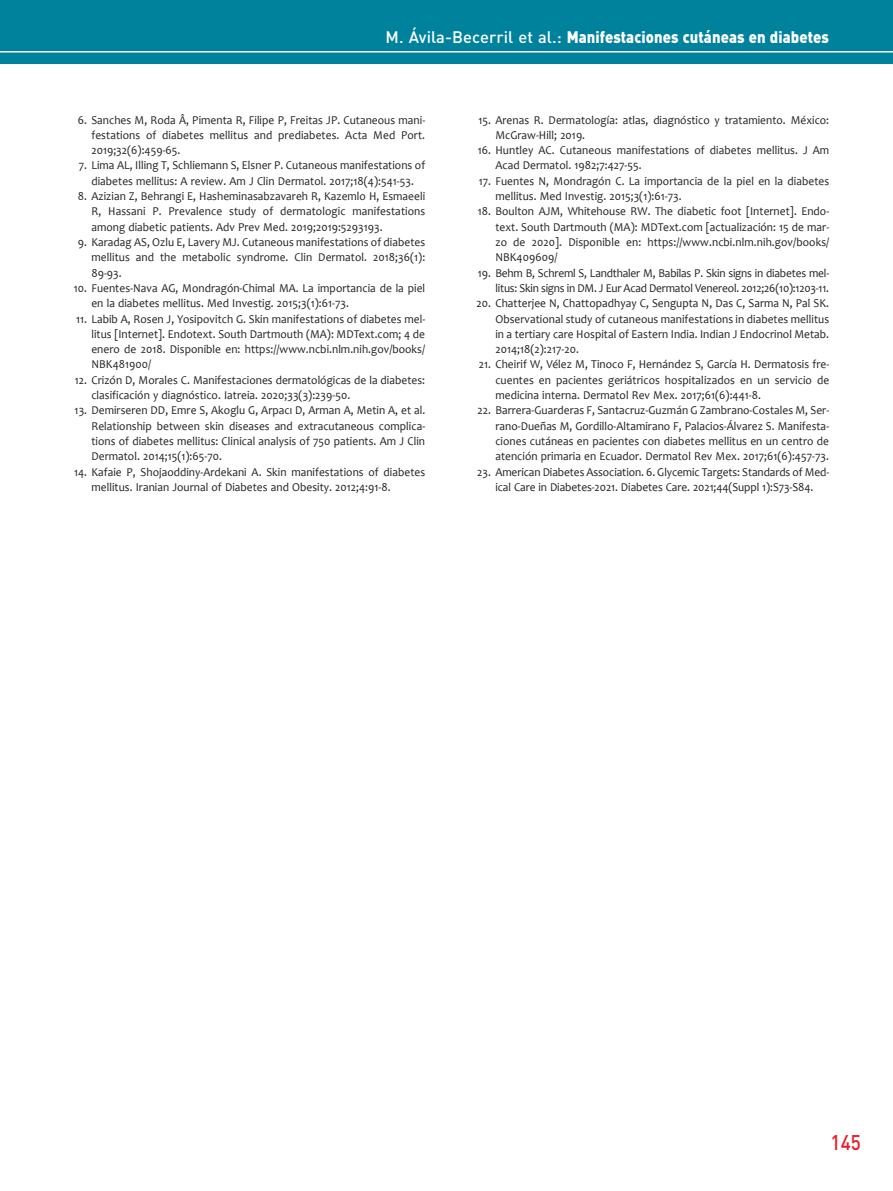
<style>
.page{position:relative;width:893px;height:1191px;background:#fff}
.page>*{position:absolute;margin:0;border:0;box-sizing:border-box;transform-origin:0 0}
.t1{font:500 21px "DIN";color:#eb1c29;scale:.9 1}
.t2{font:900 16.5px "DIN";letter-spacing:.005em;color:#fff;scale:.9 1}
.t3{font:12px/15.3px "Candara";letter-spacing:.005em;color:#231f20;text-align:justify;scale:.95 1}
.t4{font:12px/15.3px "Candara";letter-spacing:-.015em;color:#231f20;text-align:right;scale:.95 1}
.s1{font-weight:500}
</style>
<div class="page">
<div style="left:0;top:0;width:893px;height:64px;background:#00829d"></div>
<hr style="left:0;top:51px;width:893px;height:2px;background:#fff">
<h2 class="t2" style="left:386px;top:26px;width:494px"><span class="s1">M. Ávila-Becerril et al.:</span> Manifestaciones cutáneas en diabetes</h2>
<p class="t3" style="left:91px;top:112px;width:353px;text-indent:-14px">6. Sanches M, Roda Â, Pimenta R, Filipe P, Freitas JP. Cutaneous mani&shy;festations of diabetes mellitus and prediabetes. Acta Med Port.<br>2019;32(6):459-65.</p>
<p class="t3" style="left:79px;top:158px;width:366px;text-align:center">7. Lima AL, Illing T, Schliemann S, Elsner P. Cutaneous manifestations of diabetes mellitus: A review. Am J Clin Dermatol. 2017;18(4):541-53.</p>
<p class="t3" style="left:91px;top:188px;width:353px;text-indent:-13px">8. Azizian Z, Behrangi E, Hasheminasabzavareh R, Kazemlo H, Esmaeeli R, Hassani P. Prevalence study of dermatologic manifestations among diabetic patients. Adv Prev Med. 2019;2019:5293193.</p>
<p class="t3" style="left:91px;top:234px;width:353px;text-indent:-13px">9. Karadag AS, Ozlu E, Lavery MJ. Cutaneous manifestations of diabetes mellitus and the metabolic syndrome. Clin Dermatol. 2018;36(1):<br>89-93.</p>
<p class="t3" style="left:91px;top:280px;width:353px;text-indent:-18px">10. Fuentes-Nava AG, Mondragón-Chimal MA. La importancia de la piel en la diabetes mellitus. Med Investig. 2015;3(1):61-73.</p>
<p class="t3" style="left:91px;top:311px;width:353px;text-indent:-15px">11. Labib A, Rosen J, Yosipovitch G. Skin manifestations of diabetes mel&shy;litus [Internet]. Endotext. South Dartmouth (MA): MDText.com; 4 de enero de 2018. Disponible en: https://www.ncbi.nlm.nih.gov/books/ NBK481900/</p>
<p class="t3" style="left:91px;top:372px;width:353px;text-indent:-17px">12. Crizón D, Morales C. Manifestaciones dermatológicas de la diabetes: clasificación y diagnóstico. Iatreia. 2020;33(3):239-50.</p>
<p class="t3" style="left:91px;top:403px;width:353px;text-indent:-17px">13. Demirseren DD, Emre S, Akoglu G, Arpacı D, Arman A, Metin A, et al.<br>Relationship between skin diseases and extracutaneous complica&shy;tions of diabetes mellitus: Clinical analysis of 750 patients. Am J Clin Dermatol. 2014;15(1):65-70.</p>
<p class="t3" style="left:91px;top:464px;width:353px;text-indent:-17px">14. Kafaie P, Shojaoddiny-Ardekani A. Skin manifestations of diabetes mellitus. Iranian Journal of Diabetes and Obesity. 2012;4:91-8.</p>
<p class="t3" style="left:495px;top:112px;width:353px;text-indent:-17px">15. Arenas R. Dermatología: atlas, diagnóstico y tratamiento. México:<br>McGraw-Hill; 2019.</p>
<p class="t3" style="left:495px;top:142px;width:353px;text-indent:-18px">16. Huntley AC. Cutaneous manifestations of diabetes mellitus. J Am<br>Acad Dermatol. 1982;7:427-55.</p>
<p class="t3" style="left:495px;top:173px;width:353px;text-indent:-17px">17. Fuentes N, Mondragón C. La importancia de la piel en la diabetes mellitus. Med Investig. 2015;3(1):61-73.</p>
<p class="t3" style="left:495px;top:204px;width:353px;text-indent:-17px">18. Boulton AJM, Whitehouse RW. The diabetic foot [Internet]. Endo&shy;text. South Dartmouth (MA): MDText.com [actualización: 15 de mar&shy;zo de 2020]. Disponible en: https://www.ncbi.nlm.nih.gov/books/ NBK409609/</p>
<p class="t4" style="left:478px;top:265px;width:371px">19. Behm B, Schreml S, Landthaler M, Babilas P. Skin signs in diabetes mel&shy;litus: Skin signs in DM. J Eur Acad Dermatol Venereol. 2012;26(10):1203-11.</p>
<p class="t3" style="left:495px;top:295px;width:353px;text-indent:-19px">20. Chatterjee N, Chattopadhyay C, Sengupta N, Das C, Sarma N, Pal SK.<br>Observational study of cutaneous manifestations in diabetes mellitus in a tertiary care Hospital of Eastern India. Indian J Endocrinol Metab.<br>2014;18(2):217-20.</p>
<p class="t3" style="left:495px;top:357px;width:353px;text-indent:-17px">21. Cheirif W, Vélez M, Tinoco F, Hernández S, García H. Dermatosis fre&shy;cuentes en pacientes geriátricos hospitalizados en un servicio de medicina interna. Dermatol Rev Mex. 2017;61(6):441-8.</p>
<p class="t3" style="left:495px;top:403px;width:353px;text-indent:-18px">22. Barrera-Guarderas F, Santacruz-Guzmán G Zambrano-Costales M, Ser&shy;rano-Dueñas M, Gordillo-Altamirano F, Palacios-Álvarez S. Manifesta&shy;ciones cutáneas en pacientes con diabetes mellitus en un centro de atención primaria en Ecuador. Dermatol Rev Mex. 2017;61(6):457-73.</p>
<p class="t3" style="left:477px;top:464px;width:372px;text-align:center">23. American Diabetes Association. 6. Glycemic Targets: Standards of Med&shy;ical Care in Diabetes-2021. Diabetes Care. 2021;44(Suppl 1):S73-S84.</p>
<h1 class="t1" style="left:830px;top:1129px;width:35px">145</h1>
</div>
